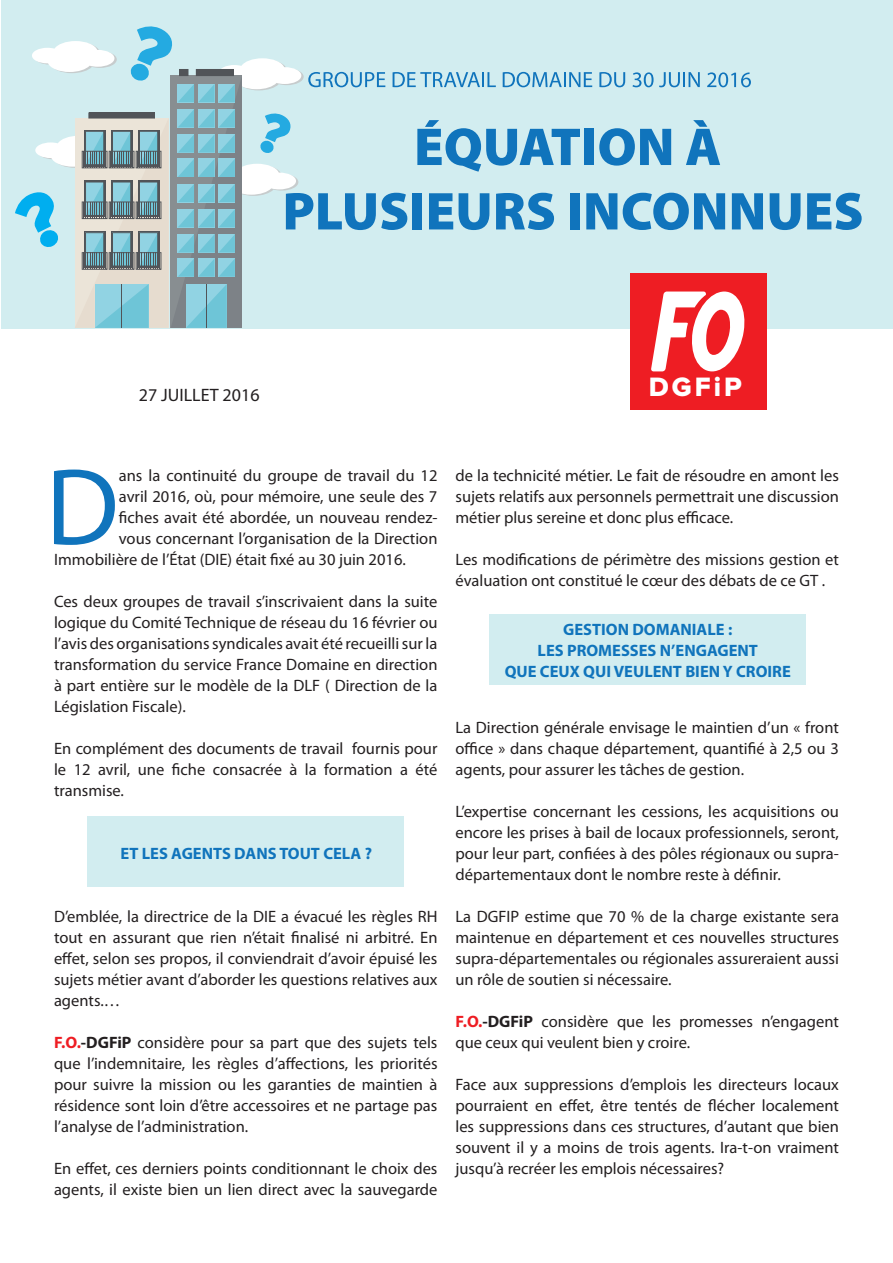
<style>
.page{position:relative;width:893px;height:1263px;background:#fff}
.page>*{position:absolute;margin:0;border:0;box-sizing:border-box;transform-origin:0 0}
.t1{font:109.95px "Myriad Pro";color:#1074bc}
.t2{font:27.6px "Proxima Nova Extrabld";letter-spacing:.11em;color:#fff}
.t3{font:18px "Myriad Pro";color:#231f20}
.t4{font:16.5px/21px "Myriad Pro";color:#231f20;text-align:justify}
.t5{font:700 16.5px "Myriad Pro";color:#1074bc}
.s1{font-weight:700;color:#ee1d23}
.s2{font-weight:700}
</style>
<div class="page">
<div style="left:1px;top:0;width:892px;height:328px;background:#d2edf0"></div>
<svg style="left:770px;top:193px;width:30px;height:37px"></svg>
<svg style="left:807px;top:193px;width:55px;height:37px"></svg>
<div style="left:630px;top:273px;width:136px;height:137px;background:#ee1d23"></div>
<svg style="left:15px;top:26px;width:748px;height:345px"></svg>
<div style="left:489px;top:614px;width:317px;height:71px;background:#d2edf0"></div>
<div style="left:87px;top:816px;width:317px;height:71px;background:#d2edf0"></div>
<p class="t3" style="left:139px;top:384px;width:122px">27 JUILLET 2016</p>
<p class="t2" style="left:649px;top:375px;width:95px">DGFiP</p>
<p class="t1" style="left:46px;top:439px;width:75px">D</p>
<p class="t4" style="left:119px;top:465px;width:320px">ans la continuité du groupe de travail du 12</p>
<p class="t4" style="left:119px;top:486px;width:320px">avril 2016, où, pour mémoire, une seule des 7</p>
<p class="t4" style="left:119px;top:507px;width:320px">fiches avait été abordée, un nouveau rendez-</p>
<p class="t4" style="left:119px;top:528px;width:320px">vous concernant l’organisation de la Direction</p>
<p class="t4" style="left:54px;top:549px;width:353px">Immobilière de l’État (DIE) était fixé au 30 juin 2016.</p>
<p class="t4" style="left:54px;top:591px;width:385px">Ces deux groupes de travail s’inscrivaient dans la suite logique du Comité Technique de réseau du 16 février ou l’avis des organisations syndicales avait été recueilli sur la transformation du service France Domaine en direction à part entière sur le modèle de la DLF ( Direction de la Législation Fiscale).</p>
<p class="t4" style="left:54px;top:738px;width:385px">En complément des documents de travail fournis pour le 12 avril, une fiche consacrée à la formation a été transmise.</p>
<p class="t5" style="left:121px;top:842px;width:253px">ET LES AGENTS DANS TOUT CELA ?</p>
<p class="t4" style="left:54px;top:906px;width:385px">D’emblée, la directrice de la DIE a évacué les règles RH tout en assurant que rien n’était finalisé ni arbitré. En effet, selon ses propos, il conviendrait d’avoir épuisé les sujets métier avant d’aborder les questions relatives aux agents.…</p>
<p class="t4" style="left:54px;top:1032px;width:385px"><span class="s1">F.O.</span><span class="s2">-DGFiP</span> considère pour sa part que des sujets tels que l’indemnitaire, les règles d’affections, les priorités pour suivre la mission ou les garanties de maintien à résidence sont loin d’être accessoires et ne partage pas l’analyse de l’administration.</p>
<p class="t4" style="left:54px;top:1158px;width:385px">En effet, ces derniers points conditionnant le choix des agents, il existe bien un lien direct avec la sauvegarde</p>
<p class="t4" style="left:455px;top:465px;width:385px">de la technicité métier. Le fait de résoudre en amont les sujets relatifs aux personnels permettrait une discussion métier plus sereine et donc plus efficace.</p>
<p class="t4" style="left:455px;top:549px;width:385px">Les modifications de périmètre des missions gestion et évaluation ont constitué le cœur des débats de ce GT .</p>
<p class="t5" style="left:563px;top:619px;width:171px">GESTION DOMANIALE :</p>
<p class="t5" style="left:538px;top:640px;width:222px">LES PROMESSES N’ENGAGENT</p>
<p class="t5" style="left:505px;top:661px;width:288px">QUE CEUX QUI VEULENT BIEN Y CROIRE</p>
<p class="t4" style="left:455px;top:717px;width:385px">La Direction générale envisage le maintien d’un « front office » dans chaque département, quantifié à 2,5 ou 3 agents, pour assurer les tâches de gestion.</p>
<p class="t4" style="left:455px;top:801px;width:385px">L’expertise concernant les cessions, les acquisitions ou encore les prises à bail de locaux professionnels, seront, pour leur part, confiées à des pôles régionaux ou supra&shy;départementaux dont le nombre reste à définir.</p>
<p class="t4" style="left:455px;top:906px;width:385px">La DGFIP estime que 70 % de la charge existante sera maintenue en département et ces nouvelles structures supra-départementales ou régionales assureraient aussi un rôle de soutien si nécessaire.</p>
<p class="t4" style="left:455px;top:1011px;width:385px"><span class="s1">F.O.</span><span class="s2">-DGFiP</span> considère que les promesses n’engagent que ceux qui veulent bien y croire.</p>
<p class="t4" style="left:455px;top:1074px;width:385px">Face aux suppressions d’emplois les directeurs locaux pourraient en effet, être tentés de flécher localement les suppressions dans ces structures, d’autant que bien souvent il y a moins de trois agents. Ira-t-on vraiment jusqu’à recréer les emplois nécessaires?</p>
</div>
